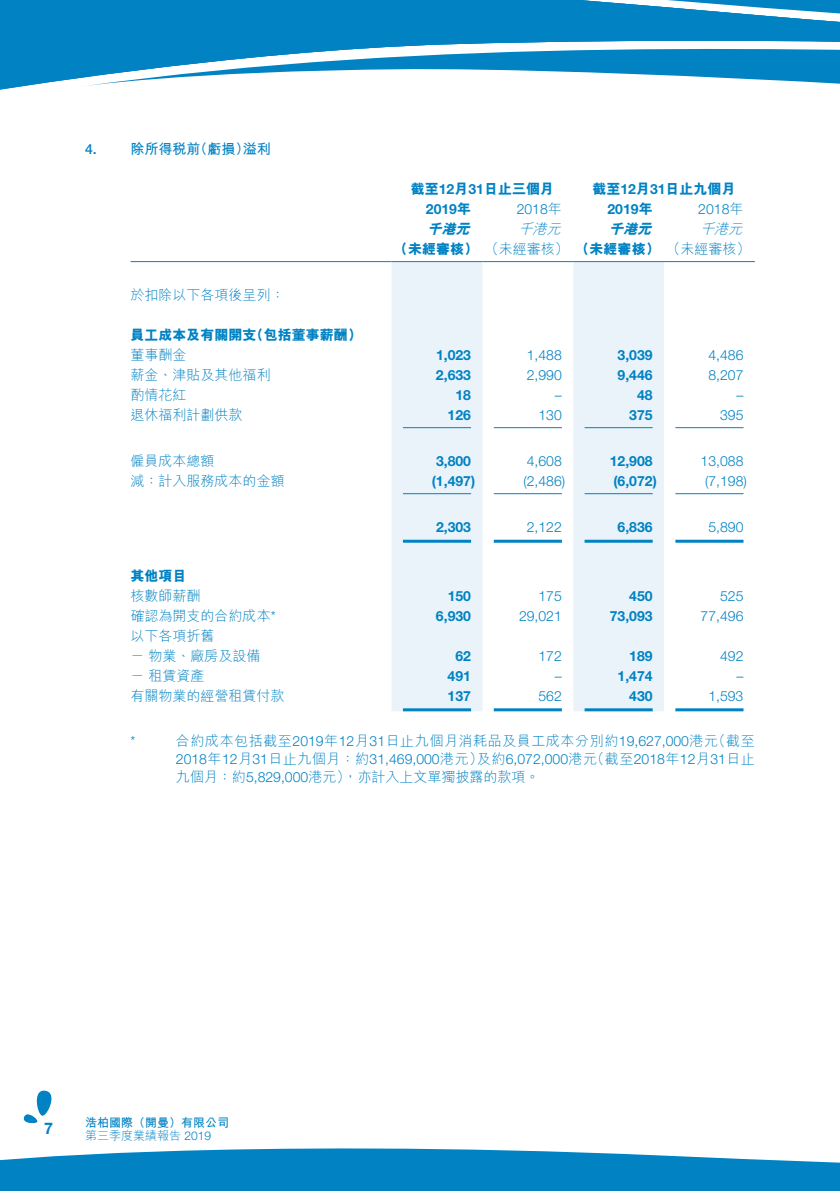
<style>
.page{position:relative;width:840px;height:1191px;background:#fff}
.page>*{position:absolute;margin:0;border:0;box-sizing:border-box;transform-origin:0 0}
.t1{font:700 16px "Helvetica Neue LT Std";color:#0082c3}
.t2{font:300 14px "Helvetica Neue LT Std";color:#0082c3}
.t3{font:300 14px/20px "M Hei HK";color:#0082c3}
.t4{font:700 14px "Helvetica Neue LT Std";color:#0082c3}
.t5{font:800 14px/20px "M Hei HK";color:#0082c3}
.t6{font:300 14px "M Hei HK";letter-spacing:.04em;color:#0082c3}
.t7{font:700 14px "M Hei HK";color:#0082c3}
.t8{font:italic 300 14px "M Hei HK";color:#0082c3}
.t9{font:italic 800 14px "M Hei HK";color:#0082c3}
.t10{font:500 14px "Helvetica Neue LT Std";color:#0082c3}
.t11{font:700 12px "M Hei HK";color:#0082c3}
.t12{font:300 12px "M Hei HK";color:#0082c3}
.s1{font-family:"Helvetica Neue LT Std"}
.s2{font-family:"Helvetica Neue LT Std";font-weight:700}
.s3{font-family:"M Hei HK";font-weight:800}
.s4{font-family:"M Hei HK"}
.s5{font-style:italic}
.s6{font-weight:300}
</style>
<div class="page">
<svg style="left:0;top:0;width:839px;height:90px;fill:#0082c3"></svg>
<svg style="left:660px;top:0;width:179px;height:42px"></svg>
<svg style="left:0;top:1148px;width:695px;height:43px;fill:#0082c3"></svg>
<div style="left:152px;top:1157px;width:687px;height:34px;background:#0082c3"></div>
<svg style="left:23px;top:1090px;width:29px;height:33px"></svg>
<svg style="left:391px;top:262px;width:272px;height:449px;fill:#ebf3fa"></svg>
<hr style="left:130px;top:261px;width:261px;height:1px;background:#0082c3">
<hr style="left:391px;top:261px;width:91px;height:1px;background:#0082c3">
<hr style="left:482px;top:261px;width:91px;height:1px;background:#0082c3">
<hr style="left:573px;top:261px;width:90px;height:1px;background:#0082c3">
<hr style="left:663px;top:261px;width:91px;height:1px;background:#0082c3">
<hr style="left:403px;top:427px;width:68px;height:1px;background:#0082c3">
<hr style="left:493px;top:427px;width:68px;height:1px;background:#0082c3">
<hr style="left:584px;top:427px;width:68px;height:1px;background:#0082c3">
<hr style="left:675px;top:427px;width:68px;height:1px;background:#0082c3">
<hr style="left:403px;top:493px;width:68px;height:1px;background:#0082c3">
<hr style="left:493px;top:493px;width:68px;height:1px;background:#0082c3">
<hr style="left:584px;top:493px;width:68px;height:1px;background:#0082c3">
<hr style="left:675px;top:493px;width:68px;height:1px;background:#0082c3">
<hr style="left:403px;top:540px;width:68px;height:3px;background:#0082c3">
<hr style="left:493px;top:540px;width:68px;height:3px;background:#0082c3">
<hr style="left:584px;top:540px;width:68px;height:3px;background:#0082c3">
<hr style="left:675px;top:540px;width:68px;height:3px;background:#0082c3">
<hr style="left:403px;top:708px;width:68px;height:3px;background:#0082c3">
<hr style="left:493px;top:708px;width:68px;height:3px;background:#0082c3">
<hr style="left:584px;top:708px;width:68px;height:3px;background:#0082c3">
<hr style="left:675px;top:708px;width:68px;height:3px;background:#0082c3">
<p class="t10" style="left:85px;top:141px;width:13px">4.</p>
<p class="t7" style="left:130px;top:139px;width:71px">除所得稅前</p>
<p class="t7" style="left:242px;top:139px;width:30px">溢利</p>
<p class="t7" style="left:193px;top:139px;width:57px">（虧損）</p>
<p class="t3" style="left:130px;top:285px;width:156px">於扣除以下各項後呈列：</p>
<p class="t5" style="left:249px;top:325px;width:114px">（包括董事薪酬(</p>
<p class="t5" style="left:130px;top:325px;width:127px">員工成本及有關開支</p>
<p class="t3" style="left:130px;top:345px;width:57px">董事酬金</p>
<p class="t3" style="left:130px;top:365px;width:141px">薪金、津貼及其他福利</p>
<p class="t3" style="left:130px;top:385px;width:57px">酌情花紅</p>
<p class="t3" style="left:130px;top:405px;width:113px">退休福利計劃供款</p>
<p class="t3" style="left:130px;top:451px;width:85px">僱員成本總額</p>
<p class="t3" style="left:130px;top:471px;width:155px">減：計入服務成本的金額</p>
<p class="t5" style="left:130px;top:565px;width:57px">其他項目</p>
<p class="t3" style="left:130px;top:585px;width:71px">核數師薪酬</p>
<p class="t3" style="left:130px;top:605px;width:146px">確認為開支的合約成本<span class="s1">*</span>以下各項折舊</p>
<p class="t3" style="left:130px;top:645px;width:131px">－物業、廠房及設備</p>
<p class="t3" style="left:130px;top:665px;width:75px">－租賃資產</p>
<p class="t3" style="left:130px;top:685px;width:155px">有關物業的經營租賃付款</p>
<p class="t5" style="left:410px;top:179px;width:145px">截至<span class="s2">12</span>月<span class="s2">31</span>日止三個月</p>
<p class="t5" style="left:592px;top:179px;width:145px">截至<span class="s2">12</span>月<span class="s2">31</span>日止九個月</p>
<p class="t4" style="left:425px;top:201px;width:47px">2019<span class="s3">年</span></p>
<p class="t2" style="left:516px;top:201px;width:47px">2018<span class="s4">年</span></p>
<p class="t4" style="left:607px;top:201px;width:47px">2019<span class="s3">年</span></p>
<p class="t2" style="left:698px;top:201px;width:47px">2018<span class="s4">年</span></p>
<p class="t8" style="left:518px;top:222px;width:47px">千港元</p>
<p class="t8" style="left:699px;top:222px;width:47px">千港元</p>
<p class="t5" style="left:394px;top:219px;width:358px;text-indent:34px"><span class="s5">千港元<br></span>（未經審核）<span class="s6">（未經審核）</span>（未經審核）<span class="s6">（未經審核(</span></p>
<p class="t9" style="left:609px;top:222px;width:47px">千港元</p>
<p class="t4" style="left:436px;top:347px;width:37px">1,023</p>
<p class="t2" style="left:526px;top:347px;width:37px">1,488</p>
<p class="t4" style="left:617px;top:347px;width:37px">3,039</p>
<p class="t2" style="left:708px;top:347px;width:37px">4,486</p>
<p class="t4" style="left:436px;top:367px;width:37px">2,633</p>
<p class="t2" style="left:526px;top:367px;width:37px">2,990</p>
<p class="t4" style="left:617px;top:367px;width:37px">9,446</p>
<p class="t2" style="left:708px;top:367px;width:37px">8,207</p>
<p class="t4" style="left:455px;top:387px;width:17px">18</p>
<p class="t2" style="left:554px;top:387px;width:8px">–</p>
<p class="t4" style="left:636px;top:387px;width:17px">48</p>
<p class="t2" style="left:736px;top:387px;width:8px">–</p>
<p class="t4" style="left:447px;top:407px;width:25px">126</p>
<p class="t2" style="left:538px;top:407px;width:25px">130</p>
<p class="t4" style="left:629px;top:407px;width:25px">375</p>
<p class="t2" style="left:719px;top:407px;width:25px">395</p>
<p class="t4" style="left:436px;top:453px;width:37px">3,800</p>
<p class="t2" style="left:526px;top:453px;width:37px">4,608</p>
<p class="t4" style="left:609px;top:453px;width:44px">12,908</p>
<p class="t2" style="left:700px;top:453px;width:44px">13,088</p>
<p class="t4" style="left:431px;top:473px;width:45px">)1,497(</p>
<p class="t2" style="left:523px;top:473px;width:43px">)2,486(</p>
<p class="t4" style="left:613px;top:473px;width:45px">)6,072(</p>
<p class="t2" style="left:704px;top:473px;width:43px">)7,198(</p>
<p class="t4" style="left:436px;top:519px;width:37px">2,303</p>
<p class="t2" style="left:526px;top:519px;width:37px">2,122</p>
<p class="t4" style="left:617px;top:519px;width:37px">6,836</p>
<p class="t2" style="left:708px;top:519px;width:37px">5,890</p>
<p class="t4" style="left:447px;top:587px;width:25px">150</p>
<p class="t2" style="left:538px;top:587px;width:25px">175</p>
<p class="t4" style="left:629px;top:587px;width:25px">450</p>
<p class="t2" style="left:719px;top:587px;width:25px">525</p>
<p class="t4" style="left:436px;top:607px;width:37px">6,930</p>
<p class="t2" style="left:518px;top:607px;width:44px">29,021</p>
<p class="t4" style="left:609px;top:607px;width:44px">73,093</p>
<p class="t2" style="left:700px;top:607px;width:44px">77,496</p>
<p class="t4" style="left:455px;top:647px;width:17px">62</p>
<p class="t2" style="left:538px;top:647px;width:25px">172</p>
<p class="t4" style="left:629px;top:647px;width:25px">189</p>
<p class="t2" style="left:719px;top:647px;width:25px">492</p>
<p class="t4" style="left:447px;top:667px;width:25px">491</p>
<p class="t2" style="left:554px;top:667px;width:8px">–</p>
<p class="t4" style="left:617px;top:667px;width:37px">1,474</p>
<p class="t2" style="left:736px;top:667px;width:8px">–</p>
<p class="t4" style="left:447px;top:687px;width:25px">137</p>
<p class="t2" style="left:538px;top:687px;width:25px">562</p>
<p class="t4" style="left:629px;top:687px;width:25px">430</p>
<p class="t2" style="left:708px;top:687px;width:37px">1,593</p>
<p class="t2" style="left:130px;top:732px;width:6px">*</p>
<p class="t3" style="left:711px;top:730px;width:45px">（截至</p>
<p class="t6" style="left:176px;top:733px;width:543px">合約成本包括截至<span class="s1">2019</span>年<span class="s1">12</span>月<span class="s1">31</span>日止九個月消耗品及員工成本分別約<span class="s1">19,627,000</span>港元</p>
<p class="t2" style="left:176px;top:750px;width:308px">2018<span class="s4">年</span>12<span class="s4">月</span>31<span class="s4">日止九個月：約</span>31,469,000<span class="s4">港元）</span></p>
<p class="t3" style="left:176px;top:766px;width:365px">九個月：約<span class="s1">5,829,000</span>港元，）亦計入上文單獨披露的款項。</p>
<p class="t2" style="left:590px;top:750px;width:166px"><span class="s4">（截至</span>2018<span class="s4">年</span>12<span class="s4">月</span>31<span class="s4">日止</span></p>
<p class="t2" style="left:476px;top:750px;width:122px"><span class="s4">及約</span>6,072,000<span class="s4">港元</span></p>
<p class="t1" style="left:44px;top:1118px;width:10px">7</p>
<p class="t11" style="left:85px;top:1113px;width:145px">浩柏國際（開曼）有限公司</p>
<p class="t12" style="left:85px;top:1129px;width:128px">第三季度業績報告 <span class="s1">2019</span></p>
</div>
